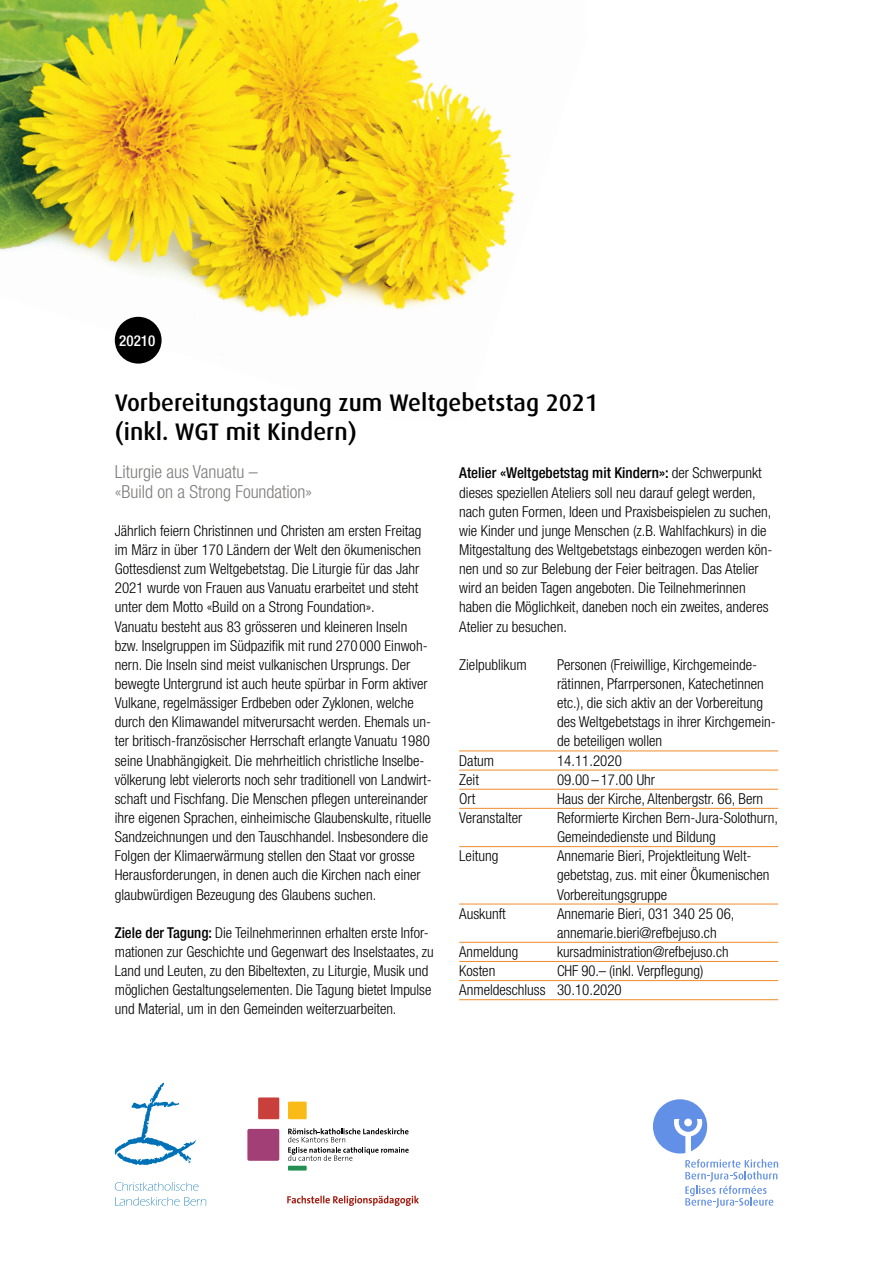
<style>
.page{position:relative;width:893px;height:1263px;background:#fff}
.page>*{position:absolute;margin:0;border:0;box-sizing:border-box;transform-origin:0 0}
.t1{font:500 24px/28.7px "Dax";color:#000}
.t2{font:300 condensed 18px/19.2px "Helvetica Neue LT Std";color:#7f7c7a}
.t3{font:300 condensed 15px/19.2px "Helvetica Neue LT Std";color:#000}
.t4{font:500 condensed 15px "Helvetica Neue LT Std";color:#fff}
.s1{font-weight:500}
</style>
<div class="page">
<svg style="left:653px;top:1099px;width:54px;height:54px"></svg>
<svg style="left:685px;top:1159px;width:93px;height:49px"></svg>
<img style="left:0;top:0;width:515px;height:364px">
<hr style="left:459px;top:750px;width:319px;height:1px;background:#ef8d2d">
<hr style="left:459px;top:770px;width:319px;height:1px;background:#ef8d2d">
<hr style="left:459px;top:789px;width:319px;height:1px;background:#ef8d2d">
<hr style="left:459px;top:808px;width:319px;height:1px;background:#ef8d2d">
<hr style="left:459px;top:846px;width:319px;height:1px;background:#ef8d2d">
<hr style="left:459px;top:904px;width:319px;height:1px;background:#ef8d2d">
<hr style="left:459px;top:942px;width:319px;height:1px;background:#ef8d2d">
<hr style="left:459px;top:961px;width:319px;height:1px;background:#ef8d2d">
<hr style="left:459px;top:980px;width:319px;height:1px;background:#ef8d2d">
<hr style="left:459px;top:999px;width:319px;height:1px;background:#ef8d2d">
<div style="left:115px;top:317px;width:47px;height:47px;background:#000;border-radius:50%"></div>
<svg style="left:115px;top:1182px;width:83px;height:9px"></svg>
<svg style="left:115px;top:1197px;width:91px;height:8px"></svg>
<svg style="left:114px;top:1082px;width:82px;height:83px"></svg>
<div style="left:258px;top:1097px;width:21px;height:22px;background:#c93f3b"></div>
<div style="left:288px;top:1101px;width:19px;height:18px;background:#faba17"></div>
<div style="left:247px;top:1129px;width:32px;height:32px;background:#a33f77;border-radius:2px"></div>
<svg style="left:288px;top:1128px;width:121px;height:33px"></svg>
<hr style="left:288px;top:1166px;width:19px;height:4px;background:#229052">
<img style="left:287px;top:1195px;width:131px;height:10px">
<p class="t4" style="left:119px;top:331px;width:37px">20210</p>
<h1 class="t1" style="left:115px;top:389px;width:485px">Vorbereitungstagung zum Weltgebetstag 2021 (inkl. WGT mit Kindern)</h1>
<p class="t2" style="left:115px;top:462px;width:199px">Liturgie aus Vanuatu –<br>«Build on a Strong Foundation»</p>
<p class="t3" style="left:115px;top:521px;width:318px">Jährlich feiern Christinnen und Christen am ersten Freitag im März in über 170 Ländern der Welt den ökumenischen Gottesdienst zum Weltgebetstag. Die Liturgie für das Jahr 2021 wurde von Frauen aus Vanuatu erarbeitet und steht unter dem Motto «Build on a Strong Foundation».<br>Vanuatu besteht aus 83 grösseren und kleineren Inseln bzw. Inselgruppen im Südpazifik mit rund 270 000 Einwoh&shy;nern. Die Inseln sind meist vulkanischen Ursprungs. Der bewegte Untergrund ist auch heute spürbar in Form aktiver Vulkane, regelmässiger Erdbeben oder Zyklonen, welche durch den Klimawandel mitverursacht werden. Ehemals un&shy;ter britisch-französischer Herrschaft erlangte Vanuatu 1980 seine Unabhängigkeit. Die mehrheitlich christliche Inselbe&shy;völkerung lebt vielerorts noch sehr traditionell von Landwirt&shy;schaft und Fischfang. Die Menschen pflegen untereinander ihre eigenen Sprachen, einheimische Glaubenskulte, rituelle Sandzeichnungen und den Tauschhandel. Insbesondere die Folgen der Klimaerwärmung stellen den Staat vor grosse Herausforderungen, in denen auch die Kirchen nach einer glaubwürdigen Bezeugung des Glaubens suchen.</p>
<p class="t3" style="left:115px;top:923px;width:320px"><span class="s1">Ziele der Tagung:</span> Die Teilnehmerinnen erhalten erste Infor&shy;mationen zur Geschichte und Gegenwart des Inselstaates, zu Land und Leuten, zu den Bibeltexten, zu Liturgie, Musik und möglichen Gestaltungselementen. Die Tagung bietet Impulse und Material, um in den Gemeinden weiterzuarbeiten.</p>
<p class="t3" style="left:459px;top:463px;width:315px"><span class="s1">Atelier «Weltgebetstag mit Kindern»:</span> der Schwerpunkt dieses speziellen Ateliers soll neu darauf gelegt werden, nach guten Formen, Ideen und Praxisbeispielen zu suchen, wie Kinder und junge Menschen (z.B. Wahlfachkurs) in die Mitgestaltung des Weltgebetstags einbezogen werden kön&shy;nen und so zur Belebung der Feier beitragen. Das Atelier wird an beiden Tagen angeboten. Die Teilnehmerinnen haben die Möglichkeit, daneben noch ein zweites, anderes Atelier zu besuchen.</p>
<p class="t3" style="left:459px;top:655px;width:69px">Zielpublikum</p>
<p class="t3" style="left:557px;top:655px;width:220px">Personen (Freiwillige, Kirchgemeinde&shy;rätinnen, Pfarrpersonen, Katechetinnen etc.), die sich aktiv an der Vorbereitung des Weltgebetstags in ihrer Kirchgemein&shy;de beteiligen wollen</p>
<p class="t3" style="left:459px;top:750px;width:37px">Datum</p>
<p class="t3" style="left:557px;top:750px;width:66px">14.11.2020</p>
<p class="t3" style="left:459px;top:770px;width:21px">Zeit</p>
<p class="t3" style="left:557px;top:770px;width:99px">09.00 –17.00 Uhr</p>
<p class="t3" style="left:459px;top:789px;width:18px">Ort</p>
<p class="t3" style="left:557px;top:789px;width:208px">Haus der Kirche, Altenbergstr. 66, Bern</p>
<p class="t3" style="left:459px;top:808px;width:65px">Veranstalter</p>
<p class="t3" style="left:557px;top:808px;width:222px">Reformierte Kirchen Bern-Jura-Solothurn,<br>Gemeindedienste und Bildung</p>
<p class="t3" style="left:459px;top:846px;width:41px">Leitung</p>
<p class="t3" style="left:557px;top:846px;width:214px">Annemarie Bieri, Projektleitung Welt&shy;gebetstag, zus. mit einer Ökumenischen<br>Vorbereitungsgruppe</p>
<p class="t3" style="left:459px;top:904px;width:48px">Auskunft</p>
<p class="t3" style="left:557px;top:904px;width:179px">Annemarie Bieri, 031 340 25 06, annemarie.bieri@refbejuso.ch</p>
<p class="t3" style="left:459px;top:942px;width:61px">Anmeldung</p>
<p class="t3" style="left:557px;top:942px;width:173px">kursadministration@refbejuso.ch</p>
<p class="t3" style="left:459px;top:961px;width:38px">Kosten</p>
<p class="t3" style="left:459px;top:961px;width:246px;text-indent:98px">CHF 90.– (inkl. Verpflegung)<br>Anmeldeschluss 30.10.2020</p>
</div>
